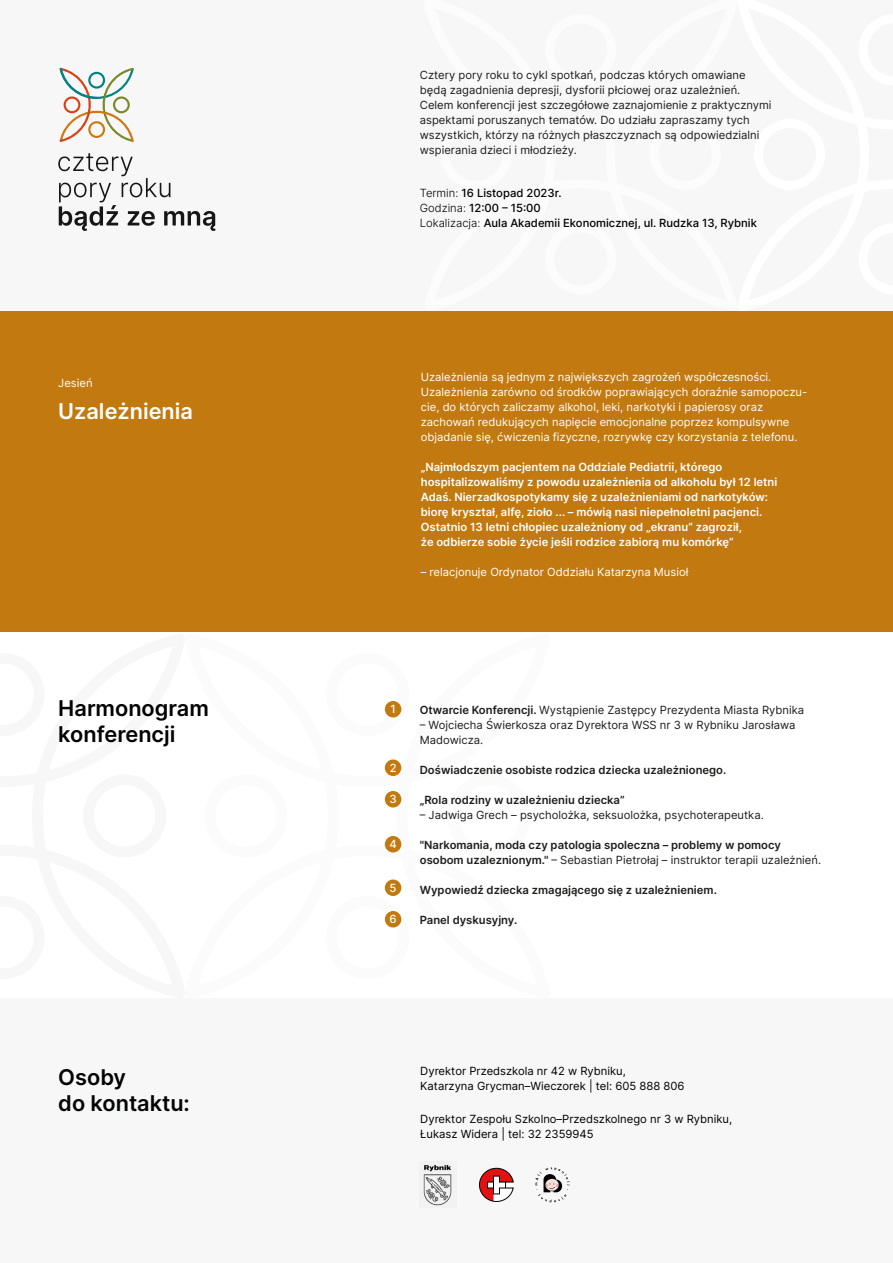
<style>
.page{position:relative;width:893px;height:1263px;background:#fff}
.page>*{position:absolute;margin:0;border:0;box-sizing:border-box;transform-origin:0 0}
.t1{font:600 21.75px/25.5px "Inter";color:#010202}
.t2{font:600 21.75px "Inter";color:#fff}
.t3{font:11.25px/15px "Inter";color:#1d1d1b}
.t4{font:11.25px/15px "Inter";color:#fff}
.t5{font:600 11.25px/15px "Inter";color:#fff}
.t6{font:600 11.25px/15px "Inter";color:#1d1d1b}
.t7{font:11.25px/15px "Inter";color:#010000}
.t8{font:500 11.25px/15px "Inter";color:#000}
.t9{font:500 11.25px "Inter";color:#fff}
.s1{font-weight:300}
.s2{font-weight:600}
.s3{font-weight:400}
</style>
<div class="page">
<div style="left:0;top:998px;width:893px;height:265px;background:#f7f7f7"></div>
<div style="left:0;top:311px;width:893px;height:321px;background:#c17910"></div>
<div style="left:0;top:0;width:893px;height:311px;background:#f7f7f7"></div>
<svg style="left:60px;top:68px;width:74px;height:74px"></svg>
<svg style="left:58px;top:153px;width:158px;height:78px"></svg>
<svg style="left:479px;top:1168px;width:35px;height:34px"></svg>
<svg style="left:535px;top:1167px;width:35px;height:35px"></svg>
<img style="left:423px;top:1165px;width:29px;height:41px">
<div style="left:385px;top:701px;width:16px;height:16px;background:#c17910;border-radius:50%"></div>
<div style="left:385px;top:759px;width:16px;height:17px;background:#c17910;border-radius:50%"></div>
<div style="left:385px;top:791px;width:16px;height:16px;background:#c17910;border-radius:50%"></div>
<div style="left:385px;top:836px;width:16px;height:16px;background:#c17910;border-radius:50%"></div>
<div style="left:385px;top:879px;width:16px;height:17px;background:#c17910;border-radius:50%"></div>
<div style="left:385px;top:911px;width:16px;height:16px;background:#c17910;border-radius:50%"></div>
<p class="t4" style="left:58px;top:375px;width:36px">Jesień</p>
<h1 class="t2" style="left:58px;top:395px;width:136px">Uzależnienia</h1>
<h1 class="t1" style="left:58px;top:695px;width:152px">Harmonogram konferencji</h1>
<h1 class="t1" style="left:58px;top:1064px;width:133px">Osoby<br>do kontaktu:</h1>
<p class="t3" style="left:420px;top:67px;width:353px">Cztery pory roku to cykl spotkań, podczas których omawiane będą zagadnienia depresji, dysforii płciowej oraz uzależnień.<br>Celem konferencji jest szczegółowe zaznajomienie z praktycznymi aspektami poruszanych tematów. Do udziału zapraszamy tych wszystkich, którzy na różnych płaszczyznach są odpowiedzialni wspierania dzieci i młodzieży.</p>
<p class="t8" style="left:420px;top:185px;width:339px"><span class="s1">Termin:</span> 16 Listopad 2023r.<br><span class="s1">Godzina:</span> 12:00 – 15:00<br><span class="s1">Lokalizacja:</span> Aula Akademii Ekonomicznej, ul. Rudzka 13, Rybnik</p>
<p class="t4" style="left:421px;top:369px;width:388px">Uzależnienia są jednym z największych zagrożeń współczesności.<br>Uzależnienia zarówno od środków poprawiających doraźnie samopoczu&shy;cie, do których zaliczamy alkohol, leki, narkotyki i papierosy oraz zachowań redukujących napięcie emocjonalne poprzez kompulsywne objadanie się, ćwiczenia fizyczne, rozrywkę czy korzystania z telefonu.</p>
<p class="t5" style="left:421px;top:459px;width:358px">„Najmłodszym pacjentem na Oddziale Pediatrii, którego hospitalizowaliśmy z powodu uzależnienia od alkoholu był 12 letni Adaś. Nierzadkospotykamy się z uzależnieniami od narkotyków: biorę kryształ, alfę, zioło ... – mówią nasi niepełnoletni pacjenci.<br>Ostatnio 13 letni chłopiec uzależniony od „ekranu” zagroził,<br>że odbierze sobie życie jeśli rodzice zabiorą mu komórkę”</p>
<p class="t4" style="left:421px;top:564px;width:269px">– relacjonuje Ordynator Oddziału Katarzyna Musioł</p>
<p class="t9" style="left:390px;top:701px;width:7px">1</p>
<p class="t9" style="left:390px;top:759px;width:8px">2</p>
<p class="t9" style="left:389px;top:791px;width:9px">3</p>
<p class="t9" style="left:389px;top:836px;width:9px">4</p>
<p class="t9" style="left:390px;top:879px;width:8px">5</p>
<p class="t9" style="left:390px;top:911px;width:9px">6</p>
<p class="t3" style="left:420px;top:702px;width:386px"><span class="s2">Otwarcie Konferencji.</span> Wystąpienie Zastępcy Prezydenta Miasta Rybnika</p>
<p class="t3" style="left:420px;top:717px;width:377px">– Wojciecha Świerkosza oraz Dyrektora WSS nr 3 w Rybniku Jarosława<br>Madowicza.</p>
<p class="t6" style="left:420px;top:762px;width:308px">Doświadczenie osobiste rodzica dziecka uzależnionego.</p>
<p class="t6" style="left:420px;top:792px;width:206px">„Rola rodziny w uzależnieniu dziecka”</p>
<p class="t3" style="left:420px;top:807px;width:346px">– Jadwiga Grech – psycholożka, seksuolożka, psychoterapeutka.</p>
<p class="t6" style="left:420px;top:837px;width:403px">"Narkomania, moda czy patologia spoleczna – problemy w pomocy osobom uzaleznionym." <span class="s3">– Sebastian Pietrołaj – instruktor terapii uzależnień.</span></p>
<p class="t6" style="left:420px;top:882px;width:299px">Wypowiedź dziecka zmagającego się z uzależnieniem.</p>
<p class="t6" style="left:420px;top:912px;width:99px">Panel dyskusyjny.</p>
<p class="t7" style="left:420px;top:1063px;width:266px">Dyrektor Przedszkola nr 42 w Rybniku,<br>Katarzyna Grycman–Wieczorek | tel: 605 888 806</p>
<p class="t7" style="left:420px;top:1111px;width:313px">Dyrektor Zespołu Szkolno–Przedszkolnego nr 3 w Rybniku,<br>Łukasz Widera | tel: 32 2359945</p>
</div>
